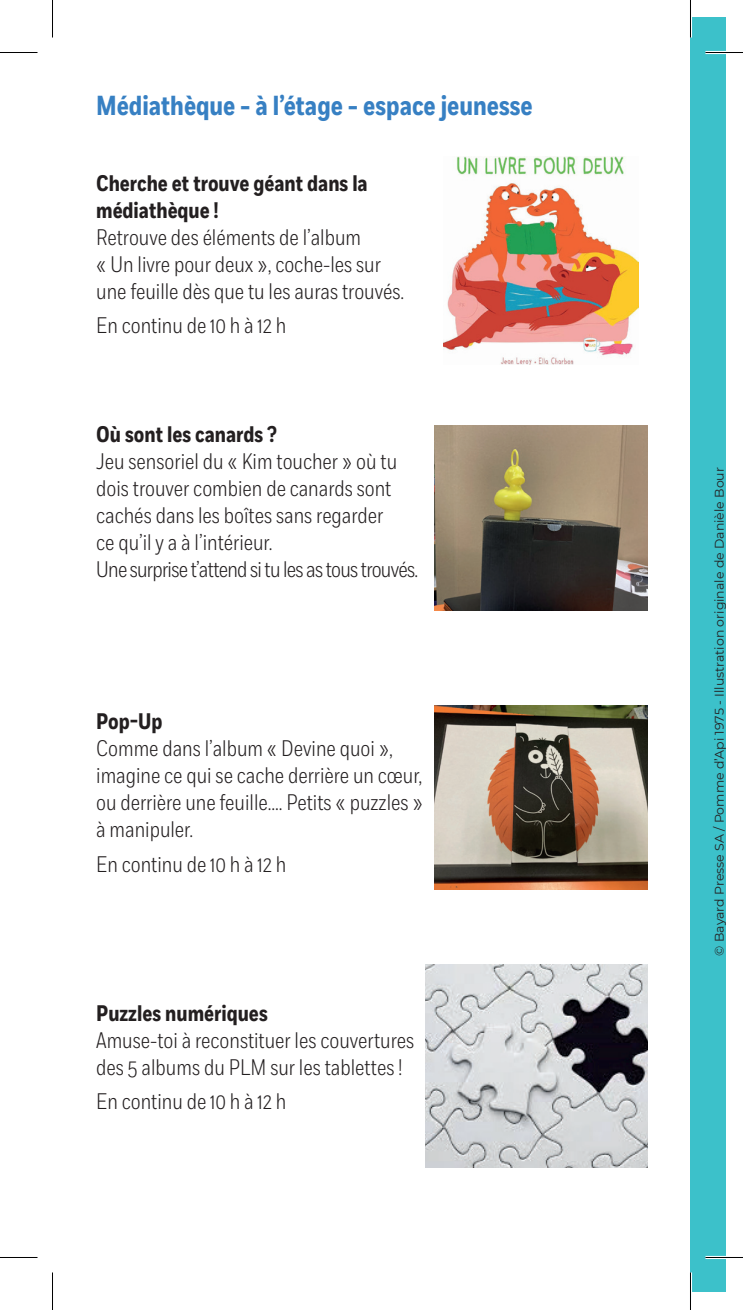
<style>
.page{position:relative;width:743px;height:1310px;background:#fff}
.page>*{position:absolute;margin:0;border:0;box-sizing:border-box;transform-origin:0 0}
.t1{font:700 27.5px "Fort Cond";color:#3780c3}
.t2{font:300 22.5px/27px "Fort Cond";color:#231f20}
.t3{font:700 22.5px/27px "Fort Cond";color:#231f20}
.t4{font:12.5px "Montserrat";color:#231f20}
</style>
<div class="page">
<div style="left:690px;top:17px;width:36px;height:1274px;background:#3cc1ca"></div>
<img style="left:425px;top:964px;width:223px;height:204px">
<img style="left:444px;top:157px;width:194px;height:208px">
<img style="left:434px;top:425px;width:214px;height:185px">
<img style="left:434px;top:705px;width:214px;height:185px">
<hr style="left:705px;top:51px;width:38px;height:3px;background:#fff">
<hr style="left:705px;top:1256px;width:38px;height:3px;background:#fff">
<hr style="left:689px;top:0;width:3px;height:38px;background:#fff">
<hr style="left:689px;top:1272px;width:3px;height:38px;background:#fff">
<hr style="left:0;top:52px;width:38px;height:1px;background:#000">
<hr style="left:705px;top:52px;width:38px;height:1px;background:#000">
<hr style="left:0;top:1257px;width:38px;height:1px;background:#000">
<hr style="left:705px;top:1257px;width:38px;height:1px;background:#000">
<hr style="left:52px;top:0;width:1px;height:38px;background:#000">
<hr style="left:52px;top:1272px;width:1px;height:38px;background:#000">
<hr style="left:690px;top:0;width:1px;height:38px;background:#000">
<hr style="left:690px;top:1272px;width:1px;height:38px;background:#000">
<p class="t1" style="left:96px;top:89px;width:438px">Médiathèque - à l’étage - espace jeunesse</p>
<p class="t3" style="left:96px;top:170px;width:273px">Cherche et trouve géant dans la médiathèque !</p>
<p class="t2" style="left:96px;top:223px;width:310px">Retrouve des éléments de l’album<br>« Un livre pour deux », coche-les sur une feuille dès que tu les auras trouvés.</p>
<p class="t2" style="left:96px;top:311px;width:191px">En continu de 10 h à 12 h</p>
<p class="t3" style="left:96px;top:422px;width:182px">Où sont les canards ?</p>
<p class="t2" style="left:96px;top:448px;width:324px">Jeu sensoriel du « Kim toucher » où tu dois trouver combien de canards sont cachés dans les boîtes sans regarder<br>ce qu’il y a à l’intérieur.<br>Une surprise t’attend si tu les as tous trouvés.</p>
<p class="t3" style="left:96px;top:709px;width:68px">Pop-Up</p>
<p class="t2" style="left:96px;top:735px;width:328px">Comme dans l’album « Devine quoi », imagine ce qui se cache derrière un cœur, ou derrière une feuille…. Petits « puzzles » à manipuler.</p>
<p class="t2" style="left:96px;top:850px;width:191px">En continu de 10 h à 12 h</p>
<p class="t3" style="left:96px;top:1000px;width:173px">Puzzles numériques</p>
<p class="t2" style="left:96px;top:1027px;width:320px">Amuse-toi à reconstituer les couvertures des 5 albums du PLM sur les tablettes !</p>
<p class="t2" style="left:96px;top:1088px;width:191px">En continu de 10 h à 12 h</p>
<p class="t4" style="left:711px;top:955px;width:490px;rotate:-90deg">© Bayard Presse SA / Pomme d’Api 1975 - Illustration originale de Danièle Bour</p>
</div>
